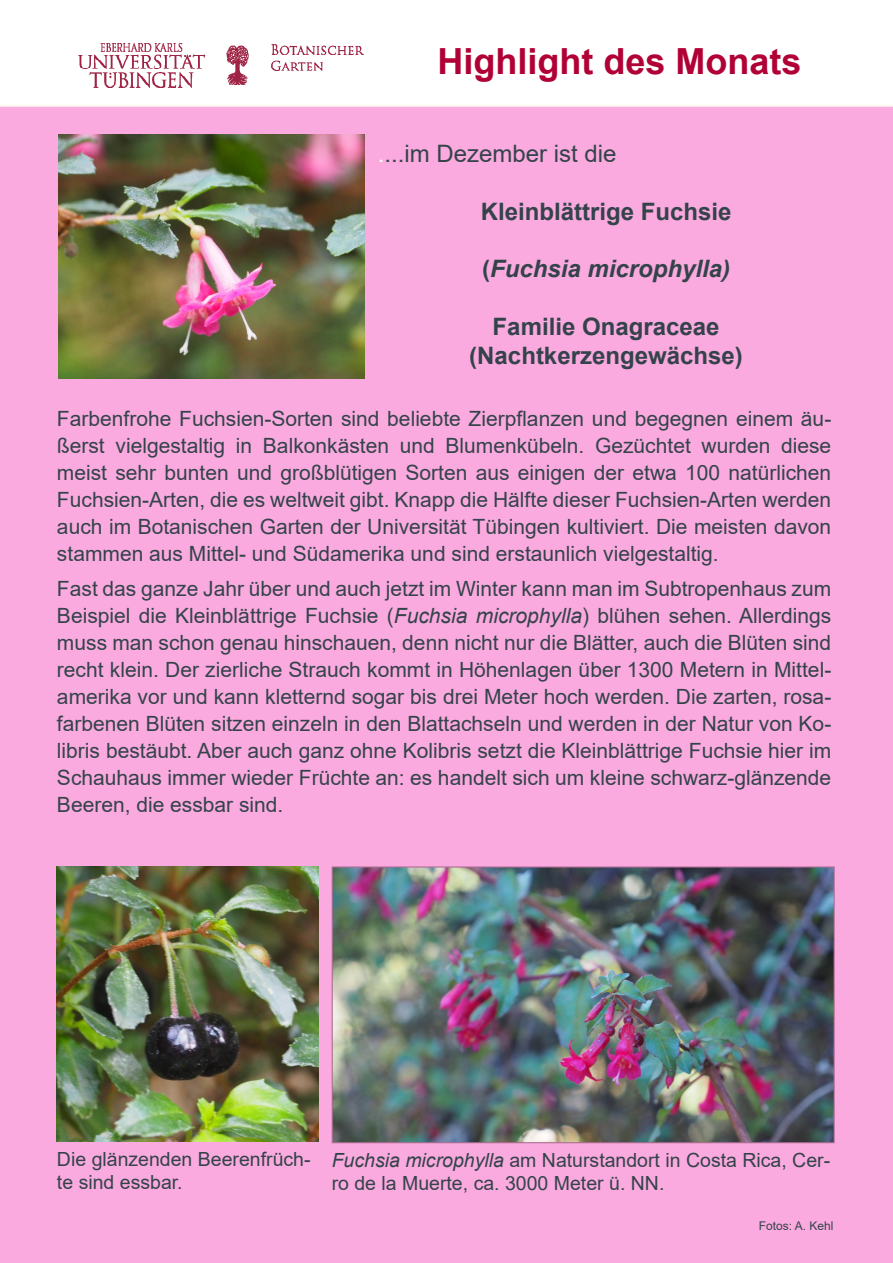
<style>
.page{position:relative;width:893px;height:1263px;background:#fff}
.page>*{position:absolute;margin:0;border:0;box-sizing:border-box;transform-origin:0 0}
.t1{font:700 36px "Arial";color:#b10035}
.t2{font:700 24px/28.8px "Arial";color:#34434b;text-align:center}
.t3{font:24px "Arial";color:#34434b}
.t4{font:italic 700 24px "Arial";color:#34434b}
.t5{font:21px/27px "Arial";color:#34434b;text-align:justify}
.t6{font:19.5px/23.4px "Arial";color:#34434b}
.t7{font:12px "Arial";color:#34434b}
.s1{color:#fff}
.s2{font-style:normal}
.s3{font-style:italic}
</style>
<div class="page">
<div style="left:0;top:105px;width:893px;height:1158px;background:#faaade"></div>
<img style="left:78px;top:44px;width:285px;height:43px">
<img style="left:57px;top:866px;width:262px;height:275px">
<img style="left:334px;top:868px;width:499px;height:273px">
<div style="left:332px;top:866px;width:503px;height:277px;border:1px solid #af6e96"></div>
<img style="left:59px;top:135px;width:305px;height:243px">
<p class="t1" style="left:438px;top:36px;width:366px">Highlight des Monats</p>
<p class="t3" style="left:378px;top:137px;width:240px"><span class="s1">.</span>...im Dezember ist die</p>
<p class="t2" style="left:481px;top:197px;width:252px">Kleinblättrige Fuchsie</p>
<p class="t4" style="left:482px;top:253px;width:250px"><span class="s2">(</span>Fuchsia microphylla)</p>
<p class="t2" style="left:469px;top:312px;width:275px">Familie Onagraceae (Nachtkerzengewächse)</p>
<p class="t5" style="left:57px;top:405px;width:776px">Farbenfrohe Fuchsien-Sorten sind beliebte Zierpflanzen und begegnen einem äu&shy;ßerst vielgestaltig in Balkonkästen und Blumenkübeln. Gezüchtet wurden diese meist sehr bunten und großblütigen Sorten aus einigen der etwa 100 natürlichen Fuchsien-Arten, die es weltweit gibt. Knapp die Hälfte dieser Fuchsien-Arten werden auch im Botanischen Garten der Universität Tübingen kultiviert. Die meisten davon stammen aus Mittel- und Südamerika und sind erstaunlich vielgestaltig.</p>
<p class="t5" style="left:57px;top:575px;width:776px">Fast das ganze Jahr über und auch jetzt im Winter kann man im Subtropenhaus zum Beispiel die Kleinblättrige Fuchsie (<span class="s3">Fuchsia microphylla</span>) blühen sehen. Allerdings muss man schon genau hinschauen, denn nicht nur die Blätter, auch die Blüten sind recht klein. Der zierliche Strauch kommt in Höhenlagen über 1300 Metern in Mittel&shy;amerika vor und kann kletternd sogar bis drei Meter hoch werden. Die zarten, rosa&shy;farbenen Blüten sitzen einzeln in den Blattachseln und werden in der Natur von Ko&shy;libris bestäubt. Aber auch ganz ohne Kolibris setzt die Kleinblättrige Fuchsie hier im Schauhaus immer wieder Früchte an: es handelt sich um kleine schwarz-glänzende Beeren, die essbar sind.</p>
<p class="t6" style="left:57px;top:1147px;width:255px">Die glänzenden Beerenfrüch&shy;te sind essbar.</p>
<p class="t6" style="left:332px;top:1148px;width:500px"><span class="s3">Fuchsia microphylla</span> am Naturstandort in Costa Rica, Cer&shy;ro de la Muerte, ca. 3000 Meter ü. NN.</p>
<p class="t7" style="left:759px;top:1218px;width:76px">Fotos: A. Kehl</p>
</div>
